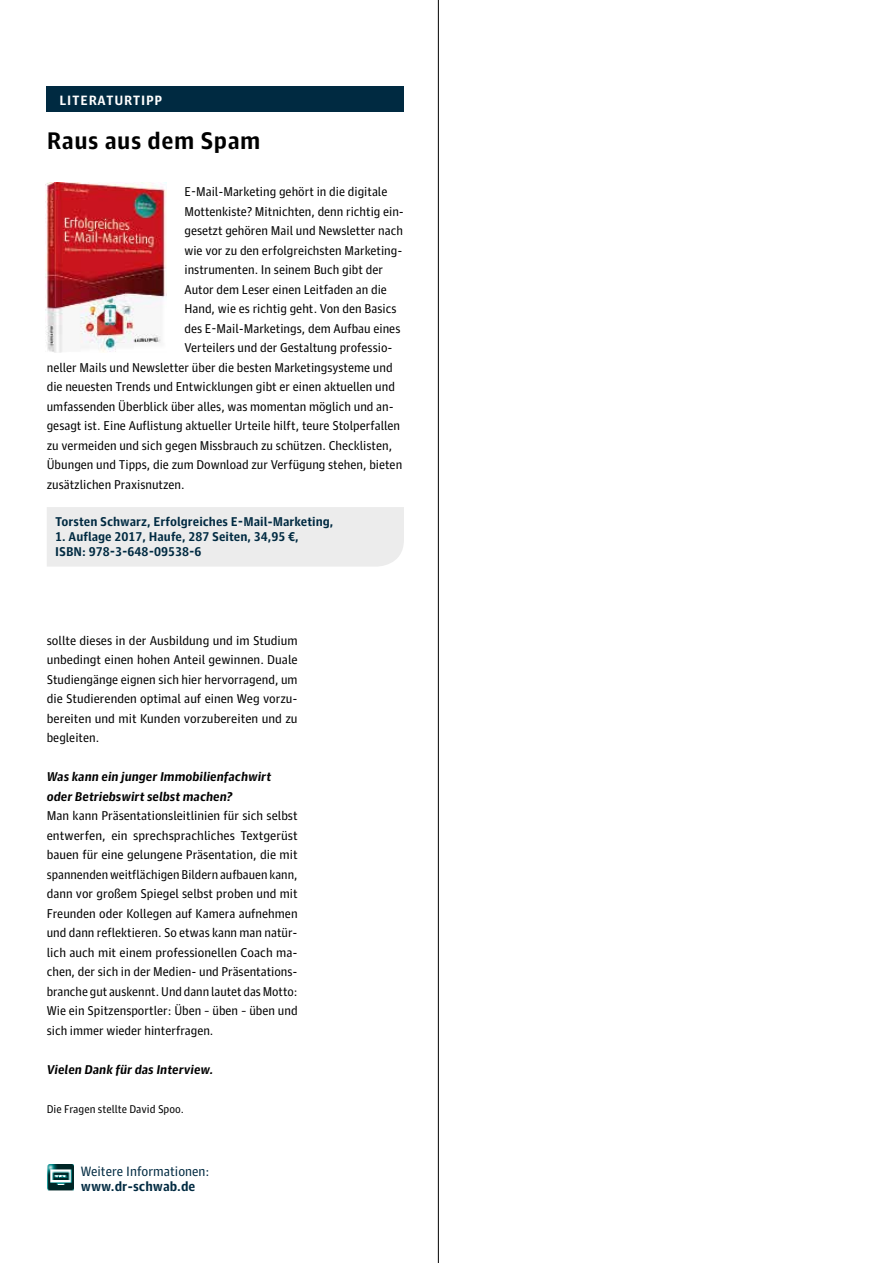
<style>
.page{position:relative;width:893px;height:1263px;background:#fff}
.page>*{position:absolute;margin:0;border:0;box-sizing:border-box;transform-origin:0 0}
.t1{font:700 24px "Guardian Agate Sans 1";letter-spacing:.02em;color:#000}
.t2{font:13.5px "Guardian Agate Sans 1";color:#002a41}
.t3{font:700 13.5px "Guardian Agate Sans 1";color:#002a41}
.t4{font:700 13.5px "Guardian Agate Sans 1";letter-spacing:.05em;color:#fff}
.t5{font:12.75px/19.5px "Guardian Agate Sans 1";color:#000;text-align:justify}
.t6{font:700 12.75px/15px "Guardian Agate Sans 1";color:#002a41}
.t7{font:italic 700 12.75px/19.5px "Guardian Agate Sans 1";color:#000}
.t8{font:11.25px "Guardian Agate Sans 1";color:#000}
</style>
<div class="page">
<img style="left:47px;top:1164px;width:27px;height:27px">
<div style="left:47px;top:86px;width:357px;height:26px;background:#002a41"></div>
<div style="left:47px;top:507px;width:357px;height:60px;background:#ececec"></div>
<img style="left:45px;top:183px;width:121px;height:169px">
<hr style="left:438px;top:0;width:1px;height:1263px;background:#000">
<p class="t4" style="left:60px;top:91px;width:104px">LITERATURTIPP</p>
<h1 class="t1" style="left:47px;top:124px;width:215px">Raus aus dem Spam</h1>
<p class="t5" style="left:184px;top:181px;width:204px">E-Mail-Marketing gehört in die digitale</p>
<p class="t5" style="left:184px;top:200px;width:221px">Mottenkiste? Mitnichten, denn richtig ein-</p>
<p class="t5" style="left:184px;top:220px;width:220px">gesetzt gehören Mail und Newsletter nach</p>
<p class="t5" style="left:184px;top:239px;width:220px">wie vor zu den erfolgreichsten Marketing-</p>
<p class="t5" style="left:184px;top:259px;width:200px">instrumenten. In seinem Buch gibt der</p>
<p class="t5" style="left:184px;top:278px;width:204px">Autor dem Leser einen Leitfaden an die</p>
<p class="t5" style="left:184px;top:298px;width:214px">Hand, wie es richtig geht. Von den Basics</p>
<p class="t5" style="left:184px;top:317px;width:217px">des E-Mail-Marketings, dem Aufbau eines</p>
<p class="t5" style="left:184px;top:337px;width:210px">Verteilers und der Gestaltung professio-</p>
<p class="t5" style="left:47px;top:356px;width:347px">neller Mails und Newsletter über die besten Marketingsysteme und</p>
<p class="t5" style="left:47px;top:376px;width:350px">die neuesten Trends und Entwicklungen gibt er einen aktuellen und</p>
<p class="t5" style="left:47px;top:395px;width:349px">umfassenden Überblick über alles, was momentan möglich und an-</p>
<p class="t5" style="left:47px;top:415px;width:355px">gesagt ist. Eine Auflistung aktueller Urteile hilft, teure Stolperfallen</p>
<p class="t5" style="left:47px;top:434px;width:347px">zu vermeiden und sich gegen Missbrauch zu schützen. Checklisten,</p>
<p class="t5" style="left:47px;top:454px;width:357px">Übungen und Tipps, die zum Download zur Verfügung stehen, bieten</p>
<p class="t5" style="left:47px;top:473px;width:139px">zusätzlichen Praxisnutzen.</p>
<p class="t6" style="left:55px;top:514px;width:280px">Torsten Schwarz, Erfolgreiches E-Mail-Marketing,</p>
<p class="t6" style="left:55px;top:529px;width:245px">1. Auflage 2017, Haufe, 287 Seiten, 34,95 €,<br>ISBN: 978-3-648-09538-6</p>
<p class="t5" style="left:47px;top:629px;width:252px">sollte dieses in der Ausbildung und im Studium unbedingt einen hohen Anteil gewinnen. Duale Studiengänge eignen sich hier hervorragend, um die Studierenden optimal auf einen Weg vorzu&shy;bereiten und mit Kunden vorzubereiten und zu begleiten.</p>
<p class="t7" style="left:47px;top:766px;width:226px">Was kann ein junger Immobilienfachwirt oder Betriebswirt selbst machen?</p>
<p class="t5" style="left:47px;top:805px;width:252px">Man kann Präsentationsleitlinien für sich selbst entwerfen, ein sprechsprachliches Textgerüst bauen für eine gelungene Präsentation, die mit spannenden weitflächigen Bildern aufbauen kann, dann vor großem Spiegel selbst proben und mit Freunden oder Kollegen auf Kamera aufnehmen und dann reflektieren. So etwas kann man natür&shy;lich auch mit einem professionellen Coach ma&shy;chen, der sich in der Medien- und Präsentations&shy;branche gut auskennt. Und dann lautet das Motto:<br>Wie ein Spitzensportler: Üben – üben – üben und sich immer wieder hinterfragen.</p>
<p class="t7" style="left:47px;top:1059px;width:168px">Vielen Dank für das Interview.</p>
<p class="t8" style="left:47px;top:1101px;width:139px">Die Fragen stellte David Spoo.</p>
<p class="t2" style="left:81px;top:1161px;width:130px">Weitere Informationen:</p>
<p class="t3" style="left:81px;top:1177px;width:116px">www.dr-schwab.de</p>
</div>
